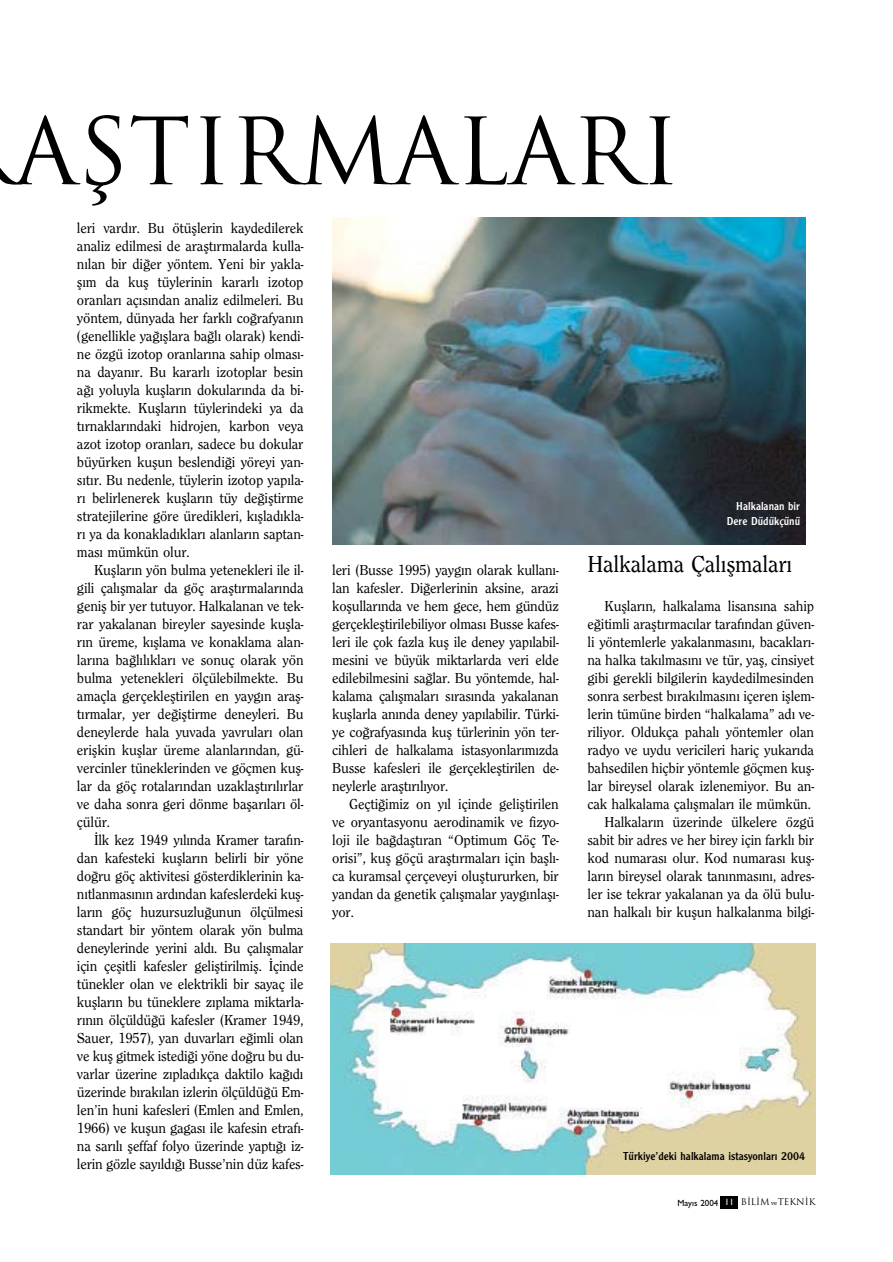
<style>
.page{position:relative;width:893px;height:1262px;background:#fff}
.page>*{position:absolute;margin:0;border:0;box-sizing:border-box;transform-origin:0 0}
.t1{font:90px "Trajan";color:#000}
.t2{font:500 24px "Clearface";letter-spacing:-.01em;color:#000}
.t3{font:500 15px/18px "Clearface";letter-spacing:-.01em;color:#000;text-align:justify}
.t4{font:12px "Clearface Gothic";color:#000}
.t5{font:12px/14.4px "Clearface Gothic";color:#fff;text-align:right}
.t6{font:9px "Trajan";color:#000}
.s1{font-family:"Gill Sans";font-weight:500}
.s2{font-family:"Gill Sans";font-weight:500;color:#fff}
.s3{font-family:"Bookman Old Style";font-size:6px}
</style>
<div class="page">
<div style="left:721px;top:1196px;width:17px;height:13px;background:#000"></div>
<img style="left:332px;top:218px;width:473px;height:326px">
<img style="left:331px;top:943px;width:484px;height:231px">
<h1 class="t1" style="left:14px;top:100px;width:667px">AfiTIRMALARI</h1>
<p class="t3" style="left:77px;top:220px;width:228px">leri vard›r. Bu ötüfllerin kaydedilerek analiz edilmesi de araflt›rmalarda kulla&shy;n›lan bir di¤er yöntem. Yeni bir yakla&shy;fl›m da kufl tüylerinin kararl› izotop oranlar› aç›s›ndan analiz edilmeleri. Bu yöntem, dünyada her farkl› co¤rafyan›n (genellikle ya¤›fllara ba¤l› olarak) kendi&shy;ne özgü izotop oranlar›na sahip olmas›- na dayan›r. Bu kararl› izotoplar besin a¤› yoluyla kufllar›n dokular›nda da bi&shy;rikmekte. Kufllar›n tüylerindeki ya da t›rnaklar›ndaki hidrojen, karbon veya azot izotop oranlar›, sadece bu dokular büyürken kuflun beslendi¤i yöreyi yan&shy;s›t›r. Bu nedenle, tüylerin izotop yap›la&shy;r› belirlenerek kufllar›n tüy de¤ifltirme stratejilerine göre üredikleri, k›fllad›kla&shy;r› ya da konaklad›klar› alanlar›n saptan&shy;mas› mümkün olur.</p>
<p class="t3" style="left:77px;top:562px;width:228px;text-indent:17px">Kufllar›n yön bulma yetenekleri ile il&shy;gili çal›flmalar da göç araflt›rmalar›nda genifl bir yer tutuyor. Halkalanan ve tek&shy;rar yakalanan bireyler sayesinde kuflla&shy;r›n üreme, k›fllama ve konaklama alan&shy;lar›na ba¤l›l›klar› ve sonuç olarak yön bulma yetenekleri ölçülebilmekte. Bu amaçla gerçeklefltirilen en yayg›n arafl&shy;t›rmalar, yer de¤ifltirme deneyleri. Bu deneylerde hala yuvada yavrular› olan eriflkin kufllar üreme alanlar›ndan, gü&shy;vercinler tüneklerinden ve göçmen kufl&shy;lar da göç rotalar›ndan uzaklaflt›r›l›rlar ve daha sonra geri dönme baflar›lar› öl&shy;çülür.</p>
<p class="t3" style="left:77px;top:832px;width:228px;text-indent:17px">‹lk kez 1949 y›l›nda Kramer taraf›n&shy;dan kafesteki kufllar›n belirli bir yöne do¤ru göç aktivitesi gösterdiklerinin ka&shy;n›tlanmas›n›n ard›ndan kafeslerdeki kufl&shy;lar›n göç huzursuzlu¤unun ölçülmesi standart bir yöntem olarak yön bulma deneylerinde yerini ald›. Bu çal›flmalar için çeflitli kafesler gelifltirilmifl. ‹çinde tünekler olan ve elektrikli bir sayaç ile kufllar›n bu tüneklere z›plama miktarla&shy;r›n›n ölçüldü¤ü kafesler (Kramer 1949, Sauer, 1957), yan duvarlar› e¤imli olan ve kufl gitmek istedi¤i yöne do¤ru bu du&shy;varlar üzerine z›plad›kça daktilo ka¤›d› üzerinde b›rak›lan izlerin ölçüldü¤ü Em&shy;len’in huni kafesleri (Emlen and Emlen, 1966) ve kuflun gagas› ile kafesin etraf›- na sar›l› fleffaf folyo üzerinde yapt›¤› iz&shy;lerin gözle say›ld›¤› Busse’nin düz kafes-</p>
<p class="t3" style="left:332px;top:562px;width:228px">leri (Busse 1995) yayg›n olarak kullan›- lan kafesler. Di¤erlerinin aksine, arazi koflullar›nda ve hem gece, hem gündüz gerçeklefltirilebiliyor olmas› Busse kafes&shy;leri ile çok fazla kufl ile deney yap›labil&shy;mesini ve büyük miktarlarda veri elde edilebilmesini sa¤lar. Bu yöntemde, hal&shy;kalama çal›flmalar› s›ras›nda yakalanan kufllarla an›nda deney yap›labilir. Türki&shy;ye co¤rafyas›nda kufl türlerinin yön ter&shy;cihleri de halkalama istasyonlar›m›zda Busse kafesleri ile gerçeklefltirilen de&shy;neylerle araflt›r›l›yor.</p>
<p class="t3" style="left:332px;top:796px;width:228px;text-indent:17px">Geçti¤imiz on y›l içinde gelifltirilen ve oryantasyonu aerodinamik ve fizyo&shy;loji ile ba¤daflt›ran “Optimum Göç Te&shy;orisi”, kufl göçü araflt›rmalar› için bafll›- ca kuramsal çerçeveyi olufltururken, bir yandan da genetik çal›flmalar yayg›nlafl›- yor.</p>
<p class="t5" style="left:727px;top:500px;width:75px">Halkalanan bir<br>Dere Düdükçünü</p>
<h2 class="t2" style="left:587px;top:555px;width:206px">Halkalama Çal›flmalar›</h2>
<p class="t3" style="left:587px;top:598px;width:228px;text-align:right">Kufllar›n, halkalama lisans›na sahip e¤itimli araflt›rmac›lar taraf›ndan güven&shy;li yöntemlerle yakalanmas›n›, bacaklar›- na halka tak›lmas›n› ve tür, yafl, cinsiyet gibi gerekli bilgilerin kaydedilmesinden sonra serbest b›rak›lmas›n› içeren ifllem&shy;lerin tümüne birden “halkalama” ad› ve&shy;riliyor. Oldukça pahal› yöntemler olan radyo ve uydu vericileri hariç yukar›da bahsedilen hiçbir yöntemle göçmen kufl&shy;lar bireysel olarak izlenemiyor. Bu an&shy;cak halkalama çal›flmalar› ile mümkün.<br>Halkalar›n üzerinde ülkelere özgü sabit bir adres ve her birey için farkl› bir kod numaras› olur. Kod numaras› kufl&shy;lar›n bireysel olarak tan›nmas›n›, adres&shy;ler ise tekrar yakalanan ya da ölü bulu&shy;nan halkal› bir kuflun halkalanma bilgi-</p>
<p class="t4" style="left:623px;top:1152px;width:183px">Türkiye’deki halkalama istasyonlar› 2004</p>
<p class="t6" style="left:677px;top:1196px;width:139px"><span class="s1">May›s 2004</span> <span class="s2">11</span> B‹L‹M <span class="s3">ve</span>TEKN‹K</p>
</div>
